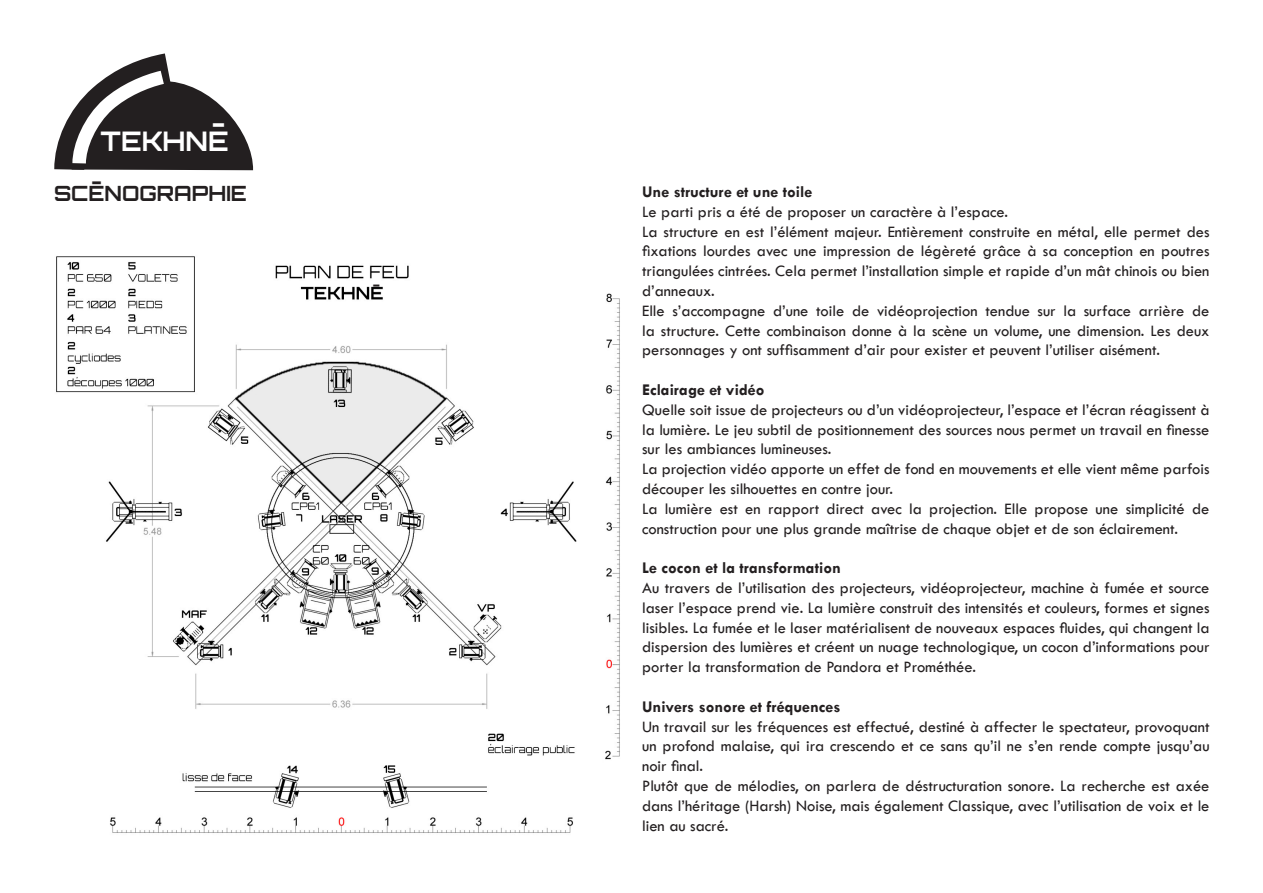
<style>
.page{position:relative;width:1263px;height:893px;background:#fff}
.page>*{position:absolute;margin:0;border:0;box-sizing:border-box;transform-origin:0 0}
.t1{font:700 27px "Orbitron";color:#fff}
.t2{font:700 21px "Orbitron";color:#231f20}
.t3{font:16.5px/19.8px "Tw Cen";color:#231f20;text-align:justify}
.t4{font:700 16.5px "Tw Cen";color:#231f20}
.t5{font:700 15px "Orbitron";color:#231f20}
</style>
<div class="page">
<svg style="left:54px;top:53px;width:200px;height:118px"></svg>
<img style="left:56px;top:256px;width:564px;height:577px">
<h1 class="t1" style="left:212px;top:107px;width:15px">-</h1>
<h1 class="t1" style="left:101px;top:125px;width:130px">TEKHNE</h1>
<p class="t2" style="left:91px;top:169px;width:12px">-</p>
<p class="t2" style="left:54px;top:181px;width:194px">SCENOGRAPHIE</p>
<p class="t4" style="left:642px;top:182px;width:172px">Une structure et une toile</p>
<p class="t3" style="left:642px;top:202px;width:367px">Le parti pris a été de proposer un caractère à l’espace.</p>
<p class="t3" style="left:642px;top:221px;width:569px">La structure en est l’élément majeur. Entièrement construite en métal, elle permet des fixations lourdes avec une impression de légèreté grâce à sa conception en poutres triangulées cintrées. Cela permet l’installation simple et rapide d’un mât chinois ou bien d’anneaux.</p>
<p class="t3" style="left:642px;top:301px;width:569px">Elle s’accompagne d’une toile de vidéoprojection tendue sur la surface arrière de la structure. Cette combinaison donne à la scène un volume, une dimension. Les deux personnages y ont suffisamment d’air pour exister et peuvent l’utiliser aisément.</p>
<p class="t4" style="left:642px;top:380px;width:124px">Eclairage et vidéo</p>
<p class="t3" style="left:642px;top:400px;width:569px">Quelle soit issue de projecteurs ou d’un vidéoprojecteur, l’espace et l’écran réagissent à la lumière. Le jeu subtil de positionnement des sources nous permet un travail en finesse sur les ambiances lumineuses.</p>
<p class="t3" style="left:642px;top:459px;width:569px">La projection vidéo apporte un effet de fond en mouvements et elle vient même parfois découper les silhouettes en contre jour.</p>
<p class="t3" style="left:642px;top:499px;width:569px">La lumière est en rapport direct avec la projection. Elle propose une simplicité de construction pour une plus grande maîtrise de chaque objet et de son éclairement.</p>
<p class="t4" style="left:642px;top:558px;width:200px">Le cocon et la transformation</p>
<p class="t3" style="left:642px;top:578px;width:569px">Au travers de l’utilisation des projecteurs, vidéoprojecteur, machine à fumée et source laser l’espace prend vie. La lumière construit des intensités et couleurs, formes et signes lisibles. La fumée et le laser matérialisent de nouveaux espaces fluides, qui changent la dispersion des lumières et créent un nuage technologique, un cocon d’informations pour porter la transformation de Pandora et Prométhée.</p>
<p class="t4" style="left:642px;top:697px;width:200px">Univers sonore et fréquences</p>
<p class="t3" style="left:642px;top:716px;width:569px">Un travail sur les fréquences est effectué, destiné à affecter le spectateur, provoquant un profond malaise, qui ira crescendo et ce sans qu’il ne s’en rende compte jusqu’au noir final.</p>
<p class="t3" style="left:642px;top:776px;width:569px">Plutôt que de mélodies, on parlera de déstructuration sonore. La recherche est axée dans l’héritage (Harsh) Noise, mais également Classique, avec l’utilisation de voix et le lien au sacré.</p>
<p class="t5" style="left:372px;top:275px;width:9px">-</p>
</div>
